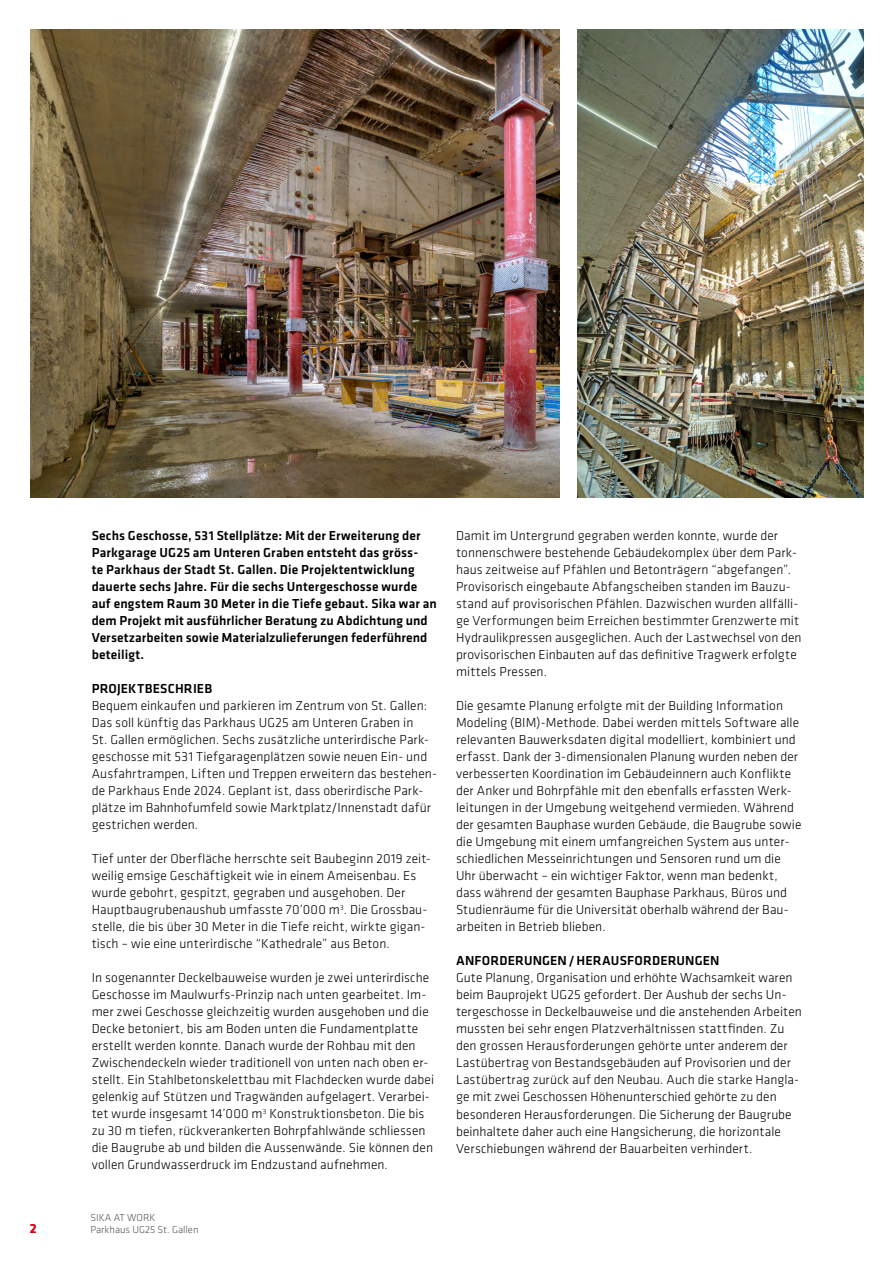
<style>
.page{position:relative;width:893px;height:1263px;background:#fff}
.page>*{position:absolute;margin:0;border:0;box-sizing:border-box;transform-origin:0 0}
.t1{font:300 13.5px/17px "Klavika";letter-spacing:.005em;color:#000}
.t2{font:500 13.5px/17px "Klavika";letter-spacing:.01em;color:#000}
.t3{font:500 13.5px "Klavika";color:#e3000f}
.t4{font:300 10.5px/12.6px "Klavika";color:#565656}
</style>
<div class="page">
<img style="left:30px;top:30px;width:530px;height:468px">
<img style="left:578px;top:30px;width:286px;height:468px">
<p class="t2" style="left:92px;top:527px;width:347px">Sechs Geschosse, 531 Stellplätze: Mit der Erweiterung der Parkgarage UG25 am Unteren Graben entsteht das gröss-<br>te Parkhaus der Stadt St. Gallen. Die Projektentwicklung dauerte sechs Jahre. Für die sechs Untergeschosse wurde auf engstem Raum 30 Meter in die Tiefe gebaut. Sika war an dem Projekt mit ausführlicher Beratung zu Abdichtung und Versetzarbeiten sowie Materialzulieferungen federführend beteiligt.</p>
<p class="t2" style="left:92px;top:680px;width:122px">PROJEKTBESCHRIEB</p>
<p class="t1" style="left:92px;top:697px;width:347px">Bequem einkaufen und parkieren im Zentrum von St. Gallen:<br>Das soll künftig das Parkhaus UG25 am Unteren Graben in<br>St. Gallen ermöglichen. Sechs zusätzliche unterirdische Park&shy;geschosse mit 531 Tiefgaragenplätzen sowie neuen Ein- und Ausfahrtrampen, Liften und Treppen erweitern das bestehen&shy;de Parkhaus Ende 2024. Geplant ist, dass oberirdische Park&shy;plätze im Bahnhofumfeld sowie Marktplatz/Innenstadt dafür gestrichen werden.</p>
<p class="t1" style="left:92px;top:850px;width:341px">Tief unter der Oberfläche herrschte seit Baubeginn 2019 zeit&shy;weilig emsige Geschäftigkeit wie in einem Ameisenbau. Es wurde gebohrt, gespitzt, gegraben und ausgehoben. Der Hauptbaugrubenaushub umfasste 70’000 m<sup>3</sup>. Die Grossbau&shy;stelle, die bis über 30 Meter in die Tiefe reicht, wirkte gigan&shy;tisch – wie eine unterirdische “Kathedrale” aus Beton.</p>
<p class="t1" style="left:92px;top:969px;width:344px">In sogenannter Deckelbauweise wurden je zwei unterirdische Geschosse im Maulwurfs-Prinzip nach unten gearbeitet. Im&shy;mer zwei Geschosse gleichzeitig wurden ausgehoben und die Decke betoniert, bis am Boden unten die Fundamentplatte erstellt werden konnte. Danach wurde der Rohbau mit den Zwischendeckeln wieder traditionell von unten nach oben er&shy;stellt. Ein Stahlbetonskelettbau mit Flachdecken wurde dabei gelenkig auf Stützen und Tragwänden aufgelagert. Verarbei&shy;tet wurde insgesamt 14’000 m<sup>3</sup> Konstruktionsbeton. Die bis zu 30 m tiefen, rückverankerten Bohrpfahlwände schliessen die Baugrube ab und bilden die Aussenwände. Sie können den vollen Grundwasserdruck im Endzustand aufnehmen.</p>
<p class="t3" style="left:30px;top:1219px;width:8px">2</p>
<p class="t4" style="left:91px;top:1211px;width:109px">SIKA AT WORK<br>Parkhaus UG25 St. Gallen</p>
<p class="t1" style="left:456px;top:527px;width:347px">Damit im Untergrund gegraben werden konnte, wurde der tonnenschwere bestehende Gebäudekomplex über dem Park&shy;haus zeitweise auf Pfählen und Betonträgern “abgefangen”.<br>Provisorisch eingebaute Abfangscheiben standen im Bauzu&shy;stand auf provisorischen Pfählen. Dazwischen wurden allfälli&shy;ge Verformungen beim Erreichen bestimmter Grenzwerte mit Hydraulikpressen ausgeglichen. Auch der Lastwechsel von den provisorischen Einbauten auf das definitive Tragwerk erfolgte mittels Pressen.</p>
<p class="t1" style="left:456px;top:697px;width:347px">Die gesamte Planung erfolgte mit der Building Information Modeling (BIM)-Methode. Dabei werden mittels Software alle relevanten Bauwerksdaten digital modelliert, kombiniert und erfasst. Dank der 3-dimensionalen Planung wurden neben der verbesserten Koordination im Gebäudeinnern auch Konflikte der Anker und Bohrpfähle mit den ebenfalls erfassten Werk&shy;leitungen in der Umgebung weitgehend vermieden. Während der gesamten Bauphase wurden Gebäude, die Baugrube sowie die Umgebung mit einem umfangreichen System aus unter&shy;schiedlichen Messeinrichtungen und Sensoren rund um die Uhr überwacht – ein wichtiger Faktor, wenn man bedenkt, dass während der gesamten Bauphase Parkhaus, Büros und Studienräume für die Universität oberhalb während der Bau&shy;arbeiten in Betrieb blieben.</p>
<p class="t2" style="left:456px;top:952px;width:265px">ANFORDERUNGEN/HERAUSFORDERUNGEN</p>
<p class="t1" style="left:456px;top:969px;width:347px">Gute Planung, Organisation und erhöhte Wachsamkeit waren beim Bauprojekt UG25 gefordert. Der Aushub der sechs Un&shy;tergeschosse in Deckelbauweise und die anstehenden Arbeiten mussten bei sehr engen Platzverhältnissen stattfinden. Zu den grossen Herausforderungen gehörte unter anderem der Lastübertrag von Bestandsgebäuden auf Provisorien und der Lastübertrag zurück auf den Neubau. Auch die starke Hangla&shy;ge mit zwei Geschossen Höhenunterschied gehörte zu den besonderen Herausforderungen. Die Sicherung der Baugrube beinhaltete daher auch eine Hangsicherung, die horizontale Verschiebungen während der Bauarbeiten verhindert.</p>
</div>
